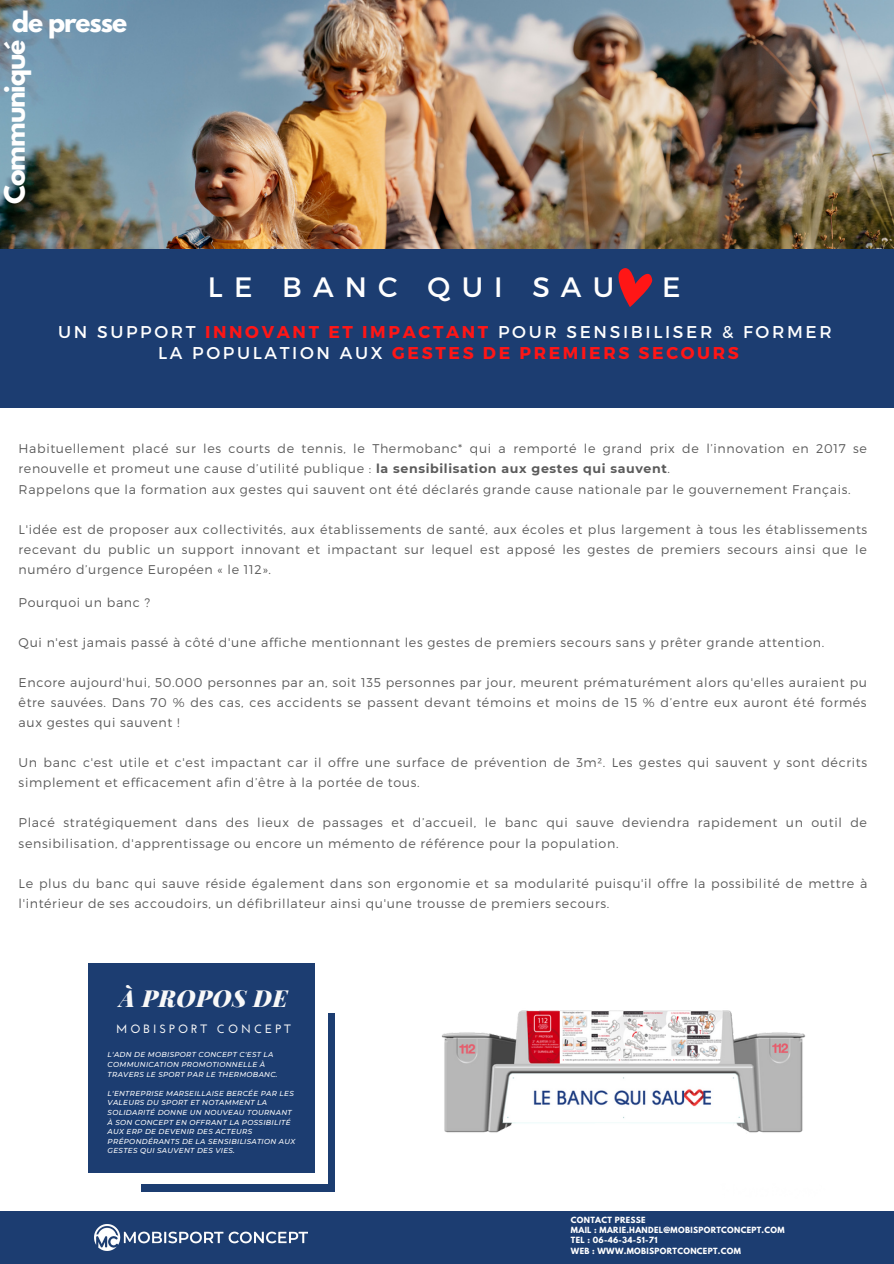
<style>
.page{position:relative;width:894px;height:1264px;background:#fff}
.page>*{position:absolute;margin:0;border:0;box-sizing:border-box;transform-origin:0 0}
.t1{font:28.05px "Montserrat";letter-spacing:.4em;color:#fff}
.t2{font:700 24.9px "League Spartan";letter-spacing:-.04em;color:#fff}
.t3{font:italic 900 23.55px "Playfair Display";letter-spacing:.02em;color:#f8f8f8}
.t4{font:17.1px/20.2px "Montserrat";letter-spacing:.155em;color:#fff;text-align:center}
.t5{font:300 12.6px/20.1px "Montserrat";letter-spacing:.05em;color:#000}
.t6{font:700 12px "Josefin Sans";letter-spacing:.25em;color:#f8f8f8}
.t7{font:700 7.5px/10.1px "League Spartan";letter-spacing:.04em;color:#fff}
.t8{font:italic 500 7.2px/9.6px "Montserrat";letter-spacing:.04em;color:#fff}
.s1{font-weight:700;color:#ff1616}
.s2{font-weight:700}
</style>
<div class="page">
<img style="left:0;top:0;width:893px;height:249px">
<div style="left:0;top:249px;width:893px;height:158px;background:#1c3d71"></div>
<div style="left:0;top:1211px;width:893px;height:52px;background:#1c3d71"></div>
<svg style="left:618px;top:268px;width:35px;height:39px"></svg>
<div style="left:141px;top:1013px;width:193px;height:179px;background:#1c3d71"></div>
<div style="left:75px;top:952px;width:253px;height:231px;background:#fff"></div>
<div style="left:88px;top:963px;width:226px;height:209px;background:#1c3d71"></div>
<img style="left:95px;top:1224px;width:212px;height:26px">
<img style="left:441px;top:1010px;width:365px;height:123px">
<h2 class="t2" style="left:12px;top:9px;width:116px">de presse</h2>
<h2 class="t2" style="left:2px;top:204px;width:166px;rotate:-90deg">Communiqué</h2>
<h1 class="t1" style="left:208px;top:268px;width:408px">LE BANC QUI SAU</h1>
<h1 class="t1" style="left:662px;top:268px;width:20px">E</h1>
<h3 class="t4" style="left:58px;top:321px;width:774px">UN SUPPORT <span class="s1">INNOVANT ET IMPACTANT</span> POUR SENSIBILISER &amp; FORMER<br>LA POPULATION AUX <span class="s1">GESTES DE PREMIERS SECOURS</span></h3>
<p class="t5" style="left:19px;top:437px;width:849px">Habituellement placé sur les courts de tennis, le Thermobanc* qui a remporté le grand prix de l’innovation en 2017 se renouvelle et promeut une cause d’utilité publique : <span class="s2">la sensibilisation aux gestes qui sauvent</span>.<br>Rappelons que la formation aux gestes qui sauvent ont été déclarés grande cause nationale par le gouvernement Français.</p>
<p class="t5" style="left:19px;top:518px;width:849px;text-align:justify">L'idée est de proposer aux collectivités, aux établissements de santé, aux écoles et plus largement à tous les établissements recevant du public un support innovant et impactant sur lequel est apposé les gestes de premiers secours ainsi que le numéro d’urgence Européen « le 112».</p>
<p class="t5" style="left:19px;top:592px;width:133px">Pourquoi un banc ?</p>
<p class="t5" style="left:19px;top:632px;width:806px">Qui n'est jamais passé à côté d'une affiche mentionnant les gestes de premiers secours sans y prêter grande attention.</p>
<p class="t5" style="left:19px;top:672px;width:849px;text-align:justify">Encore aujourd'hui, 50.000 personnes par an, soit 135 personnes par jour, meurent prématurément alors qu'elles auraient pu être sauvées. Dans 70 % des cas, ces accidents se passent devant témoins et moins de 15 % d’entre eux auront été formés aux gestes qui sauvent !</p>
<p class="t5" style="left:19px;top:752px;width:849px">Un banc c'est utile et c'est impactant car il offre une surface de prévention de 3m². Les gestes qui sauvent y sont décrits simplement et efficacement afin d’être à la portée de tous.</p>
<p class="t5" style="left:19px;top:812px;width:849px">Placé stratégiquement dans des lieux de passages et d’accueil, le banc qui sauve deviendra rapidement un outil de sensibilisation, d'apprentissage ou encore un mémento de référence pour la population.</p>
<p class="t5" style="left:19px;top:872px;width:849px">Le plus du banc qui sauve réside également dans son ergonomie et sa modularité puisqu'il offre la possibilité de mettre à l'intérieur de ses accoudoirs, un défibrillateur ainsi qu'une trousse de premiers secours.</p>
<h3 class="t3" style="left:119px;top:981px;width:170px">À PROPOS DE</h3>
<p class="t6" style="left:116px;top:1023px;width:176px">MOBISPORT CONCEPT</p>
<p class="t8" style="left:108px;top:1049px;width:171px">L'ADN DE MOBISPORT CONCEPT C'EST LA<br>COMMUNICATION PROMOTIONNELLE À<br>TRAVERS LE SPORT PAR LE THERMOBANC.</p>
<p class="t8" style="left:108px;top:1088px;width:189px">L'ENTREPRISE MARSEILLAISE BERCÉE PAR LES VALEURS DU SPORT ET NOTAMMENT LA SOLIDARITÉ DONNE UN NOUVEAU TOURNANT À SON CONCEPT EN OFFRANT LA POSSIBILITÉ AUX ERP DE DEVENIR DES ACTEURS PRÉPONDÉRANTS DE LA SENSIBILISATION AUX GESTES QUI SAUVENT DES VIES.</p>
<p class="t7" style="left:571px;top:1216px;width:215px">CONTACT PRESSE<br>MAIL : MARIE.HANDEL@MOBISPORTCONCEPT.COM<br>TEL : 06-46-34-51-71<br>WEB : WWW.MOBISPORTCONCEPT.COM</p>
</div>
